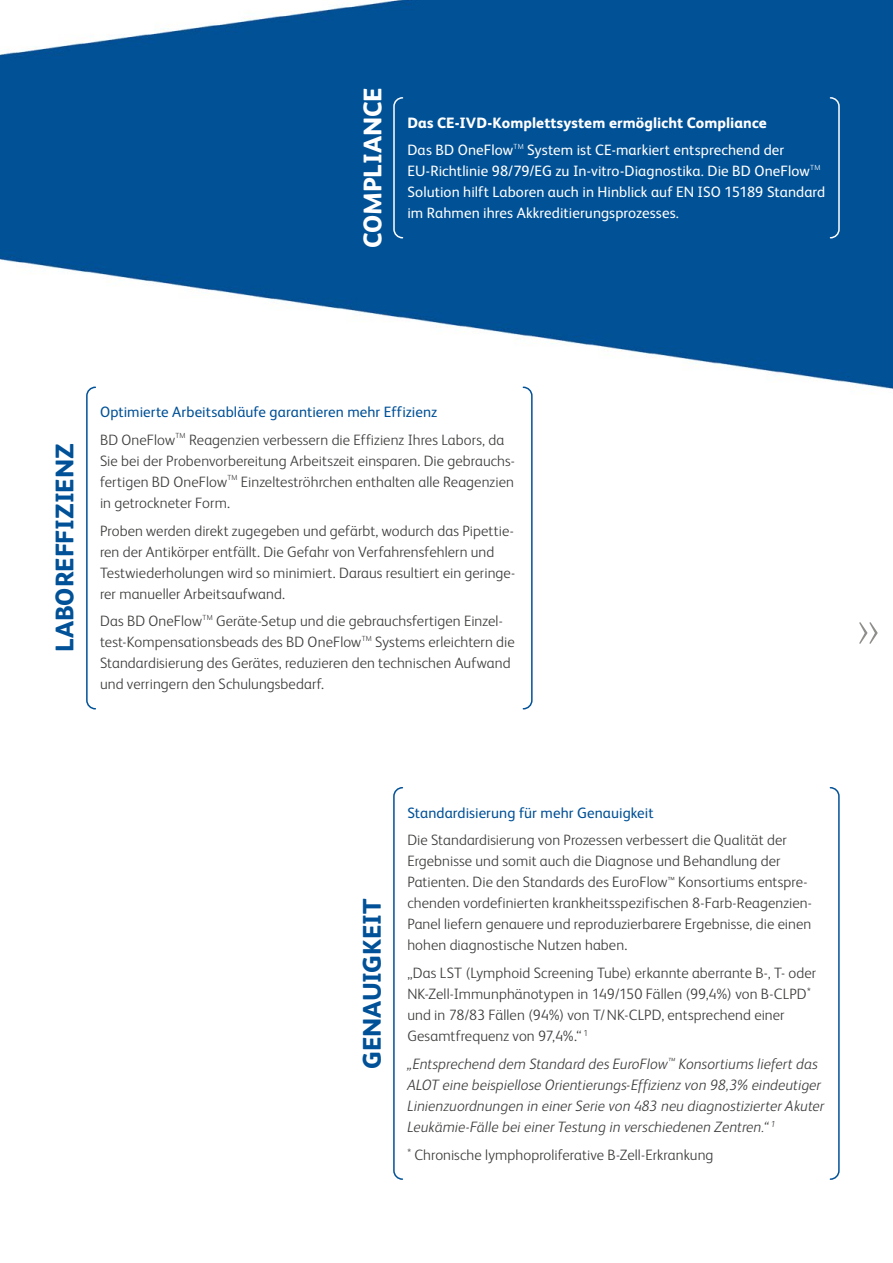
<style>
.page{position:relative;width:893px;height:1263px;background:#fff}
.page>*{position:absolute;margin:0;border:0;box-sizing:border-box;transform-origin:0 0}
.t1{font:100 64.8px "FS Albert Pro";color:#8f8e8b}
.t2{font:800 25.5px "FS Albert Pro";letter-spacing:-.005em;color:#005197}
.t3{font:800 25.5px "FS Albert Pro";letter-spacing:-.005em;color:#fff}
.t4{font:300 15px/21px "FS Albert Pro";letter-spacing:.005em;color:#3c3c3b}
.t5{font:15px/21px "FS Albert Pro";letter-spacing:.005em;color:#fff}
.t6{font:italic 300 15px/21px "FS Albert Pro";color:#3c3c3b}
.t7{font:15px "FS Albert Pro";letter-spacing:.005em;color:#005197}
.s1{font-weight:800}
.s2{font-weight:400;color:#005197}
</style>
<div class="page">
<img style="left:0;top:0;width:893px;height:394px">
<svg style="left:85px;top:386px;width:448px;height:324px"></svg>
<svg style="left:393px;top:787px;width:447px;height:393px"></svg>
<div style="left:392px;top:96px;width:448px;height:143px;background:#015196"></div>
<h2 class="t3" style="left:353px;top:248px;width:162px;rotate:-90deg">COMPLIANCE</h2>
<p class="t5" style="left:407px;top:108px;width:378px;line-height:27.8px"><span class="s1">Das CE-IVD-Komplettsystem ermöglicht Compliance<br></span>Das BD OneFlow<sup>TM</sup> System ist CE-markiert entsprechend der</p>
<p class="t5" style="left:407px;top:160px;width:419px">EU-Richtlinie 98/79/EG zu In-vitro-Diagnostika. Die BD OneFlow<sup>TM<br></sup>Solution hilft Laboren auch in Hinblick auf EN ISO 15189 Standard im Rahmen ihres Akkreditierungsprozesses.</p>
<h2 class="t2" style="left:45px;top:652px;width:210px;rotate:-90deg">LABOREFFIZIENZ</h2>
<p class="t4" style="left:100px;top:397px;width:406px;line-height:27.8px"><span class="s2">Optimierte Arbeitsabläufe garantieren mehr Effizienz<br></span>BD OneFlow<sup>TM</sup> Reagenzien verbessern die Effizienz Ihres Labors, da</p>
<p class="t4" style="left:100px;top:449px;width:416px;text-align:justify">Sie bei der Probenvorbereitung Arbeitszeit einsparen. Die gebrauchs&shy;fertigen BD OneFlow<sup>TM</sup> Einzelteströhrchen enthalten alle Reagenzien in getrockneter Form.</p>
<p class="t4" style="left:100px;top:519px;width:417px">Proben werden direkt zugegeben und gefärbt, wodurch das Pipettie&shy;ren der Antikörper entfällt. Die Gefahr von Verfahrensfehlern und Testwiederholungen wird so minimiert. Daraus resultiert ein geringe&shy;rer manueller Arbeitsaufwand.</p>
<p class="t4" style="left:100px;top:610px;width:416px">Das BD OneFlow<sup>TM</sup> Geräte-Setup und die gebrauchsfertigen Einzel&shy;test-Kompensationsbeads des BD OneFlow<sup>TM</sup> Systems erleichtern die Standardisierung des Gerätes, reduzieren den technischen Aufwand und verringern den Schulungsbedarf.</p>
<h1 class="t1" style="left:854px;top:592px;width:30px">»</h1>
<h2 class="t2" style="left:352px;top:1069px;width:172px;rotate:-90deg">GENAUIGKEIT</h2>
<p class="t7" style="left:407px;top:802px;width:248px">Standardisierung für mehr Genauigkeit</p>
<p class="t4" style="left:407px;top:829px;width:406px">Die Standardisierung von Prozessen verbessert die Qualität der Ergebnisse und somit auch die Diagnose und Behandlung der Patienten. Die den Standards des EuroFlow<sup>™</sup> Konsortiums entspre&shy;chenden vordefinierten krankheitsspezifischen 8-Farb-Reagenzien-Panel liefern genauere und reproduzierbarere Ergebnisse, die einen hohen diagnostische Nutzen haben.</p>
<p class="t4" style="left:407px;top:961px;width:410px">„Das LST (Lymphoid Screening Tube) erkannte aberrante B-, T- oder NK-Zell-Immunphänotypen in 149/150 Fällen (99,4%) von B-CLPD<sup>* </sup>und in 78/83 Fällen (94%) von T/NK-CLPD, entsprechend einer Gesamtfrequenz von 97,4%.“ <sup>1</sup></p>
<p class="t6" style="left:407px;top:1052px;width:418px">„Entsprechend dem Standard des EuroFlow<sup>™</sup> Konsortiums liefert das ALOT eine beispiellose Orientierungs-Effizienz von 98,3% eindeutiger Linienzuordnungen in einer Serie von 483 neu diagnostizierter Akuter Leukämie-Fälle bei einer Testung in verschiedenen Zentren.“ <sup>1</sup></p>
<p class="t4" style="left:407px;top:1143px;width:308px"><sup>*</sup> Chronische lymphoproliferative B-Zell-Erkrankung</p>
</div>
